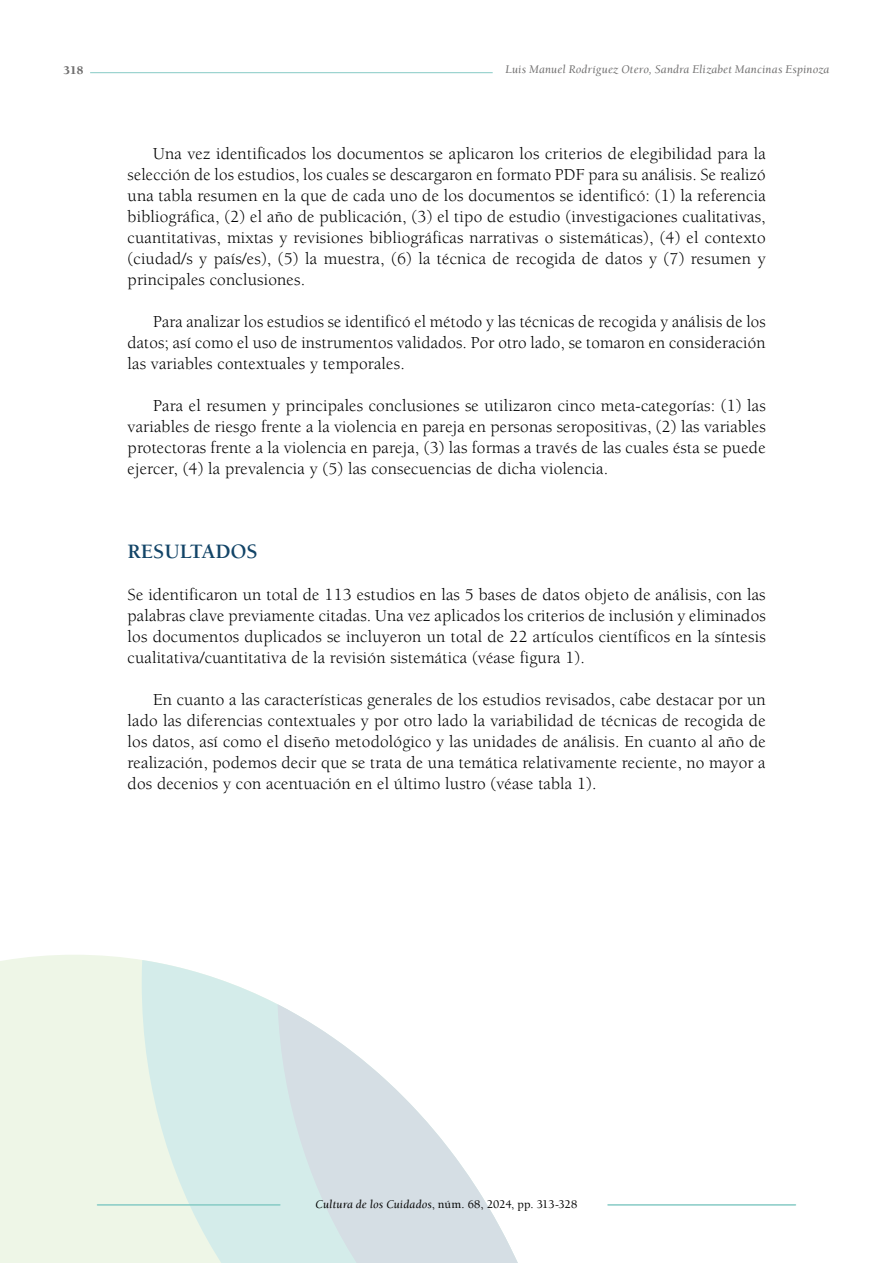
<style>
.page{position:relative;width:893px;height:1263px;background:#fff}
.page>*{position:absolute;margin:0;border:0;box-sizing:border-box;transform-origin:0 0}
.t1{font:700 21px "Berkeley Std";color:#124467}
.t2{font:17.25px/21px "Berkeley Std";letter-spacing:.01em;color:#000;text-align:justify}
.t3{font:italic 12px "Berkeley Std";letter-spacing:.015em;color:#706f6f}
.t4{font:500 12px "Berkeley Std";letter-spacing:.005em;color:#000}
.t5{font:900 12px "Berkeley Std";color:#706f6f}
.s1{font-weight:400;font-style:italic}
</style>
<div class="page">
<div style="left:0;top:955px;width:142px;height:308px;background:#eef6e7"></div>
<svg style="left:142px;top:960px;width:136px;height:303px;background:#daeeea"></svg>
<svg style="left:278px;top:1004px;width:240px;height:259px"></svg>
<hr style="left:90px;top:72px;width:403px;height:1px;background:#86cbc5">
<hr style="left:608px;top:1204px;width:187px;height:1px;background:#86cbc5">
<hr style="left:97px;top:1204px;width:183px;height:1px;background:#86cbc5">
<p class="t5" style="left:64px;top:64px;width:22px">318</p>
<p class="t3" style="left:505px;top:63px;width:325px">Luis Manuel Rodríguez Otero, Sandra Elizabet Mancinas Espinoza</p>
<p class="t2" style="left:128px;top:143px;width:640px;text-indent:26px">Una vez identificados los documentos se aplicaron los criterios de elegibilidad para la selección de los estudios, los cuales se descargaron en formato PDF para su análisis. Se realizó una tabla resumen en la que de cada uno de los documentos se identificó: (1) la referencia bibliográfica, (2) el año de publicación, (3) el tipo de estudio (investigaciones cualitativas, cuantitativas, mixtas y revisiones bibliográficas narrativas o sistemáticas), (4) el contexto (ciudad/s y país/es), (5) la muestra, (6) la técnica de recogida de datos y (7) resumen y principales conclusiones.</p>
<p class="t2" style="left:128px;top:311px;width:640px;text-indent:26px">Para analizar los estudios se identificó el método y las técnicas de recogida y análisis de los datos; así como el uso de instrumentos validados. Por otro lado, se tomaron en consideración las variables contextuales y temporales.</p>
<p class="t2" style="left:128px;top:395px;width:640px;text-indent:26px">Para el resumen y principales conclusiones se utilizaron cinco meta-categorías: (1) las variables de riesgo frente a la violencia en pareja en personas seropositivas, (2) las variables protectoras frente a la violencia en pareja, (3) las formas a través de las cuales ésta se puede ejercer, (4) la prevalencia y (5) las consecuencias de dicha violencia.</p>
<p class="t1" style="left:128px;top:540px;width:132px">RESULTADOS</p>
<p class="t2" style="left:128px;top:584px;width:640px">Se identificaron un total de 113 estudios en las 5 bases de datos objeto de análisis, con las palabras clave previamente citadas. Una vez aplicados los criterios de inclusión y eliminados los documentos duplicados se incluyeron un total de 22 artículos científicos en la síntesis cualitativa/cuantitativa de la revisión sistemática (véase figura 1).</p>
<p class="t2" style="left:128px;top:689px;width:640px;text-indent:26px">En cuanto a las características generales de los estudios revisados, cabe destacar por un lado las diferencias contextuales y por otro lado la variabilidad de técnicas de recogida de los datos, así como el diseño metodológico y las unidades de análisis. En cuanto al año de realización, podemos decir que se trata de una temática relativamente reciente, no mayor a dos decenios y con acentuación en el último lustro (véase tabla 1).</p>
<p class="t4" style="left:316px;top:1197px;width:263px"><span class="s1">Cultura de los Cuidados</span>, núm. 68, 2024, pp. 313-328</p>
</div>
